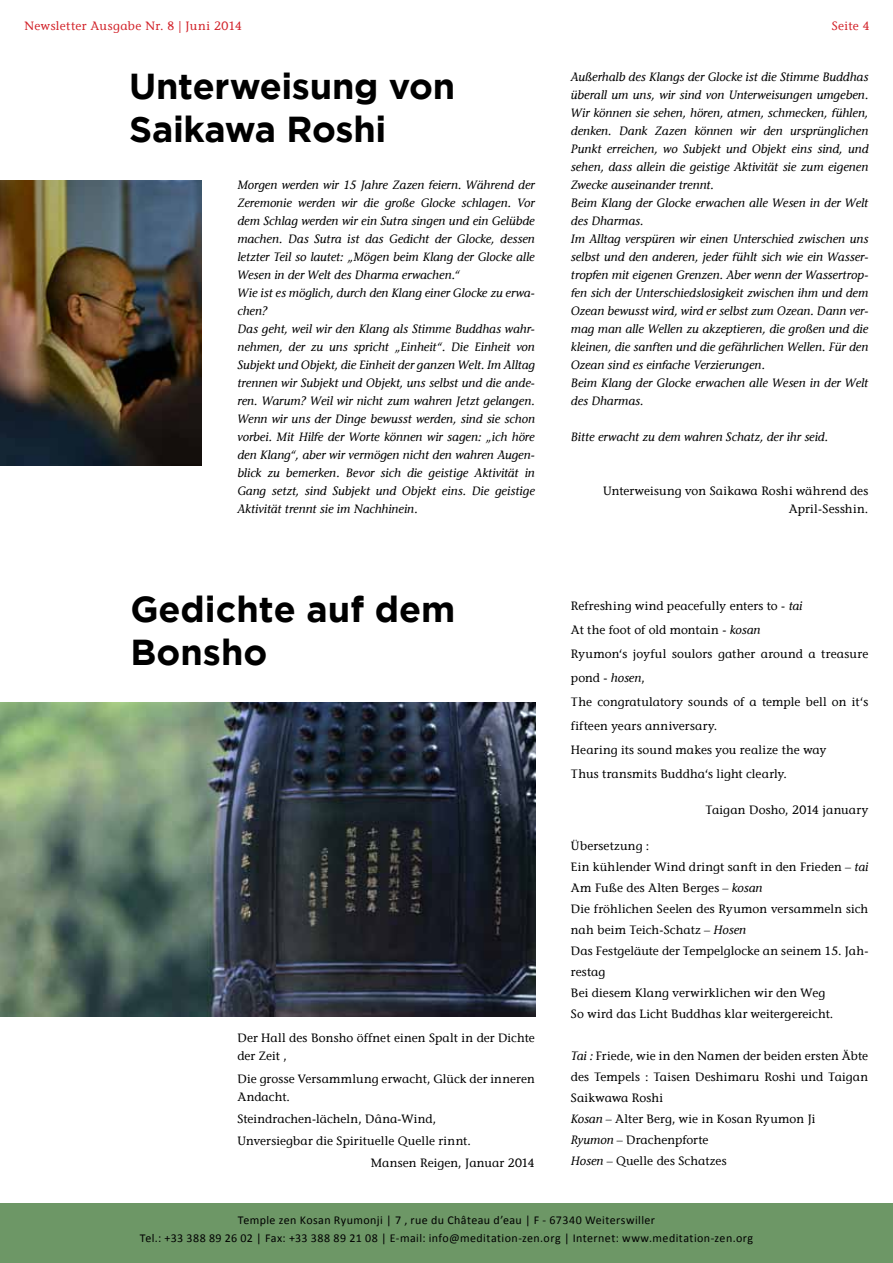
<style>
.page{position:relative;width:893px;height:1263px;background:#fff}
.page>*{position:absolute;margin:0;border:0;box-sizing:border-box;transform-origin:0 0}
.t1{font:700 36px/43.2px "Gotham";letter-spacing:-.005em;color:#000}
.t2{font:italic 12px/18px "Stone Informal LT";color:#000}
.t3{font:12px/21px "Stone Informal LT";letter-spacing:.01em;color:#000}
.t4{font:12px/18px "Calibri";letter-spacing:.035em;color:#000;text-align:center}
.t5{font:12px "Stone Informal LT";letter-spacing:.03em;color:#d2232a}
.s1{font-style:italic}
</style>
<div class="page">
<div style="left:0;top:1203px;width:893px;height:60px;background:#6d9766"></div>
<img style="left:0;top:180px;width:201px;height:285px">
<img style="left:0;top:702px;width:536px;height:314px">
<p class="t5" style="left:25px;top:19px;width:219px">Newsletter Ausgabe Nr. 8 | Juni 2014</p>
<h1 class="t1" style="left:129px;top:63px;width:328px">Unterweisung von<br>Saikawa Roshi</h1>
<p class="t2" style="left:237px;top:176px;width:299px">Morgen werden wir 15 Jahre Zazen feiern. Während der Zeremonie werden wir die große Glocke schlagen. Vor dem Schlag werden wir ein Sutra singen und ein Gelübde machen. Das Sutra ist das Gedicht der Glocke, dessen letzter Teil so lautet: „Mögen beim Klang der Glocke alle Wesen in der Welt des Dharma erwachen.“<br>Wie ist es möglich, durch den Klang einer Glocke zu erwa&shy;chen?<br>Das geht, weil wir den Klang als Stimme Buddhas wahr&shy;nehmen, der zu uns spricht „Einheit“. Die Einheit von Subjekt und Objekt, die Einheit der ganzen Welt. Im Alltag trennen wir Subjekt und Objekt, uns selbst und die ande&shy;ren. Warum? Weil wir nicht zum wahren Jetzt gelangen.<br>Wenn wir uns der Dinge bewusst werden, sind sie schon vorbei. Mit Hilfe der Worte können wir sagen: „ich höre den Klang“, aber wir vermögen nicht den wahren Augen&shy;blick zu bemerken. Bevor sich die geistige Aktivität in Gang setzt, sind Subjekt und Objekt eins. Die geistige Aktivität trennt sie im Nachhinein.</p>
<h1 class="t1" style="left:130px;top:586px;width:327px">Gedichte auf dem<br>Bonsho</h1>
<p class="t3" style="left:237px;top:1029px;width:299px;line-height:18px">Der Hall des Bonsho öffnet einen Spalt in der Dichte der Zeit ,</p>
<p class="t3" style="left:237px;top:1069px;width:299px;line-height:18px">Die grosse Versammlung erwacht, Glück der inneren<br>Andacht.</p>
<p class="t3" style="left:237px;top:1108px;width:200px">Steindrachen-lächeln, Dâna-Wind,</p>
<p class="t3" style="left:237px;top:1130px;width:235px">Unversiegbar die Spirituelle Quelle rinnt.</p>
<p class="t3" style="left:371px;top:1153px;width:165px">Mansen Reigen, Januar 2014</p>
<p class="t5" style="left:832px;top:19px;width:39px">Seite 4</p>
<p class="t2" style="left:571px;top:68px;width:299px">Außerhalb des Klangs der Glocke ist die Stimme Buddhas überall um uns, wir sind von Unterweisungen umgeben.<br>Wir können sie sehen, hören, atmen, schmecken, fühlen, denken. Dank Zazen können wir den ursprünglichen Punkt erreichen, wo Subjekt und Objekt eins sind, und sehen, dass allein die geistige Aktivität sie zum eigenen Zwecke auseinander trennt.<br>Beim Klang der Glocke erwachen alle Wesen in der Welt des Dharmas.<br>Im Alltag verspüren wir einen Unterschied zwischen uns selbst und den anderen, jeder fühlt sich wie ein Wasser&shy;tropfen mit eigenen Grenzen. Aber wenn der Wassertrop&shy;fen sich der Unterschiedslosigkeit zwischen ihm und dem Ozean bewusst wird, wird er selbst zum Ozean. Dann ver&shy;mag man alle Wellen zu akzeptieren, die großen und die kleinen, die sanften und die gefährlichen Wellen. Für den Ozean sind es einfache Verzierungen.<br>Beim Klang der Glocke erwachen alle Wesen in der Welt des Dharmas.</p>
<p class="t2" style="left:571px;top:428px;width:259px">Bitte erwacht zu dem wahren Schatz, der ihr seid.</p>
<p class="t3" style="left:603px;top:482px;width:266px;line-height:18px;text-align:right">Unterweisung von Saikawa Roshi während des<br>April-Sesshin.</p>
<p class="t3" style="left:571px;top:594px;width:299px;line-height:24px">Refreshing wind peacefully enters to - <span class="s1">tai<br></span>At the foot of old montain - <span class="s1">kosan<br></span>Ryumon‘s joyful soulors gather around a treasure pond - <span class="s1">hosen</span>,<br>The congratulatory sounds of a temple bell on it‘s fifteen years anniversary.<br>Hearing its sound makes you realize the way<br>Thus transmits Buddha‘s light clearly.</p>
<p class="t3" style="left:706px;top:799px;width:164px">Taigan Dosho, 2014 january</p>
<p class="t3" style="left:571px;top:835px;width:299px">übersetzung :<br>Ein kühlender Wind dringt sanft in den Frieden <span class="s1">– tai </span>Am Fuße des Alten Berges <span class="s1">– kosan<br></span>Die fröhlichen Seelen des Ryumon versammeln sich nah beim Teich-Schatz <span class="s1">– Hosen<br></span>Das Festgeläute der Tempelglocke an seinem 15. Jah&shy;restag<br>Bei diesem Klang verwirklichen wir den Weg<br>So wird das Licht Buddhas klar weitergereicht.</p>
<p class="t3" style="left:571px;top:1045px;width:299px"><span class="s1">Tai :</span> Friede, wie in den Namen der beiden ersten Äbte des Tempels : Taisen Deshimaru Roshi und Taigan Saikwawa Roshi<br><span class="s1">Kosan –</span> Alter Berg, wie in Kosan Ryumon Ji<br><span class="s1">Ryumon –</span> Drachenpforte<br><span class="s1">Hosen –</span> Quelle des Schatzes</p>
<p class="t4" style="left:140px;top:1211px;width:615px">Temple zen Kosan Ryumonji | 7 , rue du Château d’eau | F - 67340 Weiterswiller<br>Tel.: +33 388 89 26 02 | Fax: +33 388 89 21 08 | E-mail: info@meditation-zen.org | Internet: www.meditation-zen.org</p>
</div>
